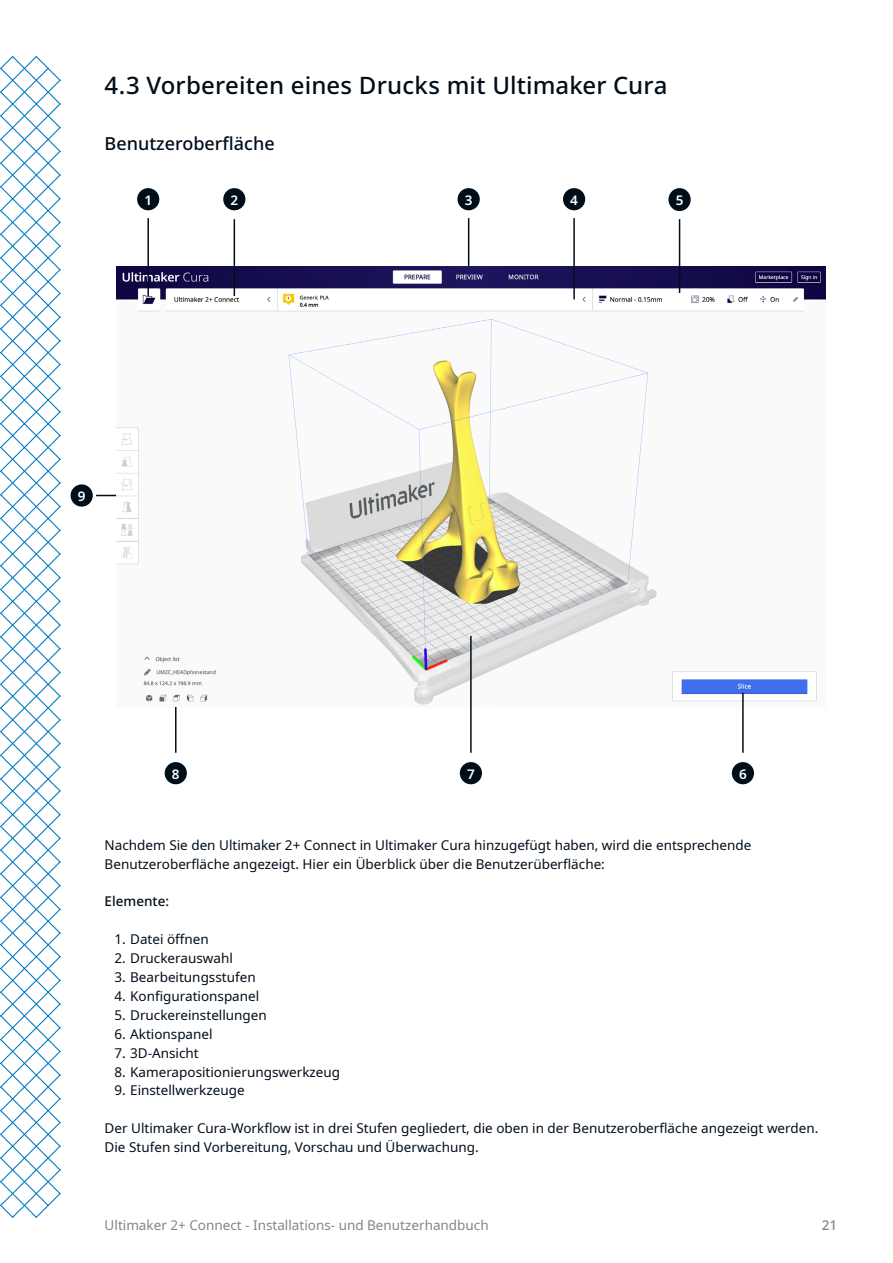
<style>
.page{position:relative;width:893px;height:1263px;background:#fff}
.page>*{position:absolute;margin:0;border:0;box-sizing:border-box;transform-origin:0 0}
.t1{font:500 24px "Noto Sans";letter-spacing:.005em;color:#000e1a}
.t2{font:500 18px "Noto Sans";color:#000e1a}
.t3{font:13.5px/18.9px "Noto Sans";color:#000e1a}
.t4{font:13.5px "Noto Sans";color:#80868d}
.t5{font:600 13.5px "Noto Sans";color:#fff}
.t6{font:500 13.5px "Noto Sans";color:#000e1a}
.t7{font:500 13.5px "Noto Sans";color:#80868d}
</style>
<div class="page">
<svg style="left:0;top:56px;width:61px;height:1162px"></svg>
<img style="left:116px;top:266px;width:709px;height:439px">
<hr style="left:147px;top:218px;width:2px;height:78px;background:#000e1a">
<div style="left:137px;top:188px;width:22px;height:22px;background:#000e1a;border-radius:50%"></div>
<hr style="left:234px;top:219px;width:1px;height:77px;background:#000e1a">
<div style="left:223px;top:188px;width:22px;height:22px;background:#000e1a;border-radius:50%"></div>
<hr style="left:468px;top:218px;width:1px;height:48px;background:#000e1a">
<div style="left:458px;top:188px;width:22px;height:22px;background:#000e1a;border-radius:50%"></div>
<hr style="left:573px;top:218px;width:2px;height:81px;background:#000e1a">
<div style="left:563px;top:188px;width:22px;height:22px;background:#000e1a;border-radius:50%"></div>
<hr style="left:742px;top:693px;width:2px;height:60px;background:#000e1a">
<div style="left:732px;top:762px;width:22px;height:22px;background:#000e1a;border-radius:50%"></div>
<hr style="left:470px;top:636px;width:2px;height:117px;background:#000e1a">
<div style="left:460px;top:762px;width:22px;height:22px;background:#000e1a;border-radius:50%"></div>
<hr style="left:175px;top:707px;width:2px;height:46px;background:#000e1a">
<div style="left:165px;top:762px;width:22px;height:22px;background:#000e1a;border-radius:50%"></div>
<svg style="left:96px;top:495px;width:20px;height:1px"></svg>
<div style="left:71px;top:484px;width:22px;height:23px;background:#000e1a;border-radius:50%"></div>
<hr style="left:679px;top:219px;width:1px;height:74px;background:#000e1a">
<div style="left:668px;top:188px;width:23px;height:23px;background:#000e1a;border-radius:50%"></div>
<h1 class="t1" style="left:105px;top:68px;width:564px">4.3 Vorbereiten eines Drucks mit Ultimaker Cura</h1>
<h2 class="t2" style="left:105px;top:131px;width:171px">Benutzeroberfläche</h2>
<p class="t5" style="left:144px;top:191px;width:9px">1</p>
<p class="t5" style="left:230px;top:191px;width:9px">2</p>
<p class="t5" style="left:465px;top:191px;width:9px">3</p>
<p class="t5" style="left:570px;top:191px;width:9px">4</p>
<p class="t5" style="left:676px;top:191px;width:9px">5</p>
<p class="t5" style="left:78px;top:487px;width:9px">9</p>
<p class="t5" style="left:172px;top:764px;width:9px">8</p>
<p class="t5" style="left:467px;top:764px;width:9px">7</p>
<p class="t5" style="left:739px;top:764px;width:9px">6</p>
<p class="t3" style="left:105px;top:836px;width:648px">Nachdem Sie den Ultimaker 2+ Connect in Ultimaker Cura hinzugefügt haben, wird die entsprechende<br>Benutzeroberfläche angezeigt. Hier ein Überblick über die Benutzerüberfläche:</p>
<p class="t6" style="left:105px;top:892px;width:66px">Elemente:</p>
<p class="t3" style="left:115px;top:930px;width:96px">1. Datei öffnen</p>
<p class="t3" style="left:115px;top:949px;width:120px">2. Druckerauswahl</p>
<p class="t3" style="left:115px;top:968px;width:143px">3. Bearbeitungsstufen</p>
<p class="t3" style="left:115px;top:987px;width:146px">4. Konfigurationspanel</p>
<p class="t3" style="left:115px;top:1006px;width:154px">5. Druckereinstellungen</p>
<p class="t3" style="left:115px;top:1025px;width:100px">6. Aktionspanel</p>
<p class="t3" style="left:115px;top:1043px;width:86px">7. 3D-Ansicht</p>
<p class="t3" style="left:115px;top:1062px;width:227px">8. Kamerapositionierungswerkzeug</p>
<p class="t3" style="left:115px;top:1081px;width:132px">9. Einstellwerkzeuge</p>
<p class="t3" style="left:105px;top:1119px;width:715px">Der Ultimaker Cura-Workflow ist in drei Stufen gegliedert, die oben in der Benutzeroberfläche angezeigt werden.<br>Die Stufen sind Vorbereitung, Vorschau und Überwachung.</p>
<p class="t4" style="left:105px;top:1216px;width:386px">Ultimaker 2+ Connect - Installations- und Benutzerhandbuch</p>
<p class="t7" style="left:822px;top:1216px;width:17px">21</p>
</div>
